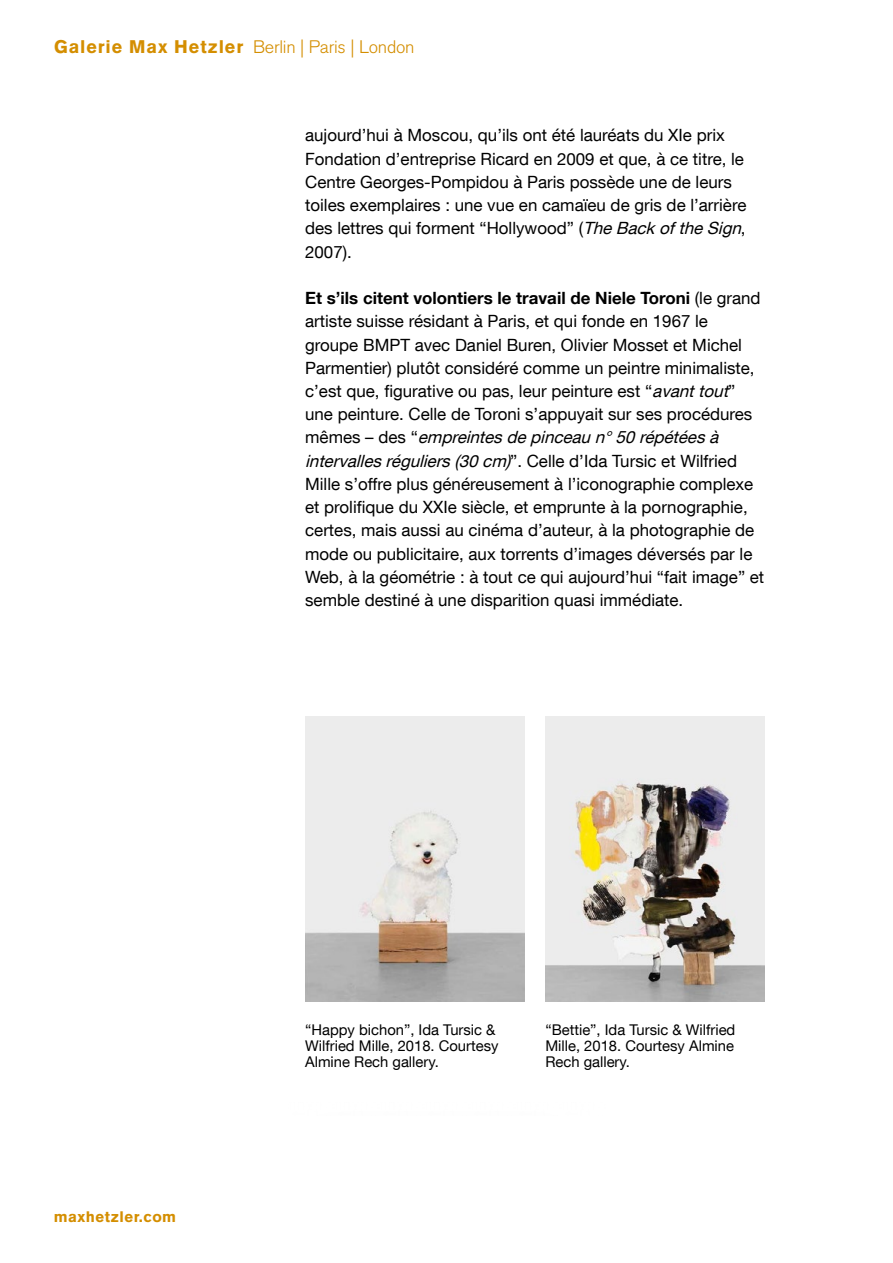
<style>
.page{position:relative;width:893px;height:1263px;background:#fff}
.page>*{position:absolute;margin:0;border:0;box-sizing:border-box;transform-origin:0 0}
.t1{font:18px "Akzidenz Grotesk BE Light Os F";letter-spacing:-.015em;color:#d48e00}
.t2{font:16.95px/23.2px "Helvetica Neue W01 55 Roman";color:#000}
.t3{font:700 16.95px "Helvetica Neue W01 75";color:#000}
.t4{font:900 15px "Akzidenz Grotesk";letter-spacing:.03em;color:#d48e00}
.t5{font:14.85px/15.9px "Helvetica Neue W01 55 Roman";color:#000}
.s1{font-family:"Akzidenz Grotesk";font-weight:900}
.s2{font-style:italic}
.s3{font-family:"Helvetica Neue W01 55 Roman";font-weight:400}
</style>
<div class="page">
<img style="left:305px;top:717px;width:219px;height:284px">
<img style="left:545px;top:717px;width:219px;height:284px">
<p class="t1" style="left:54px;top:37px;width:362px"><span class="s1">Galerie Max Hetzler</span> Berlin | Paris | London</p>
<p class="t2" style="left:305px;top:123px;width:443px">aujourd’hui à Moscou, qu’ils ont été lauréats du XIe prix Fondation d’entreprise Ricard en 2009 et que, à ce titre, le Centre Georges-Pompidou à Paris possède une de leurs toiles exemplaires : une vue en camaïeu de gris de l’arrière des lettres qui forment “Hollywood” (<span class="s2">TheBackoftheSign</span>, 2007).</p>
<p class="t3" style="left:305px;top:287px;width:457px">Et s’ils citent volontiers le travail de Niele Toroni <span class="s3">(le grand</span></p>
<p class="t2" style="left:305px;top:309px;width:461px">artiste suisse résidant à Paris, et qui fonde en 1967 le groupe BMPT avec Daniel Buren, Olivier Mosset et Michel Parmentier) plutôt considéré comme un peintre minimaliste, c’est que, figurative ou pas, leur peinture est “<span class="s2">avanttout</span>” une peinture. Celle de Toroni s’appuyait sur ses procédures m ê m e s – d e s “ <span class="s2">empreintesdepinceau n°50 répétéesà intervallesréguliers(30 cm)</span>”. Celle d’Ida Tursic et Wilfried Mille s’offre plus généreusement à l’iconographie complexe et prolifique du XXIe siècle, et emprunte à la pornographie, certes, mais aussi au cinéma d’auteur, à la photographie de mode ou publicitaire, aux torrents d’images déversés par le Web, à la géométrie : à tout ce qui aujourd’hui “fait image” et semble destiné à une disparition quasi immédiate.</p>
<p class="t4" style="left:54px;top:1207px;width:124px">maxhetzler.com</p>
<p class="t5" style="left:305px;top:1021px;width:195px">“Happy bichon”, Ida Tursic &amp;<br>Wilfried Mille, 2018. Courtesy<br>Almine Rech gallery.</p>
<p class="t5" style="left:545px;top:1021px;width:192px;text-align:justify">“Bettie”, Ida Tursic &amp; Wilfried Mille, 2018. Courtesy Almine Rech gallery.</p>
</div>
